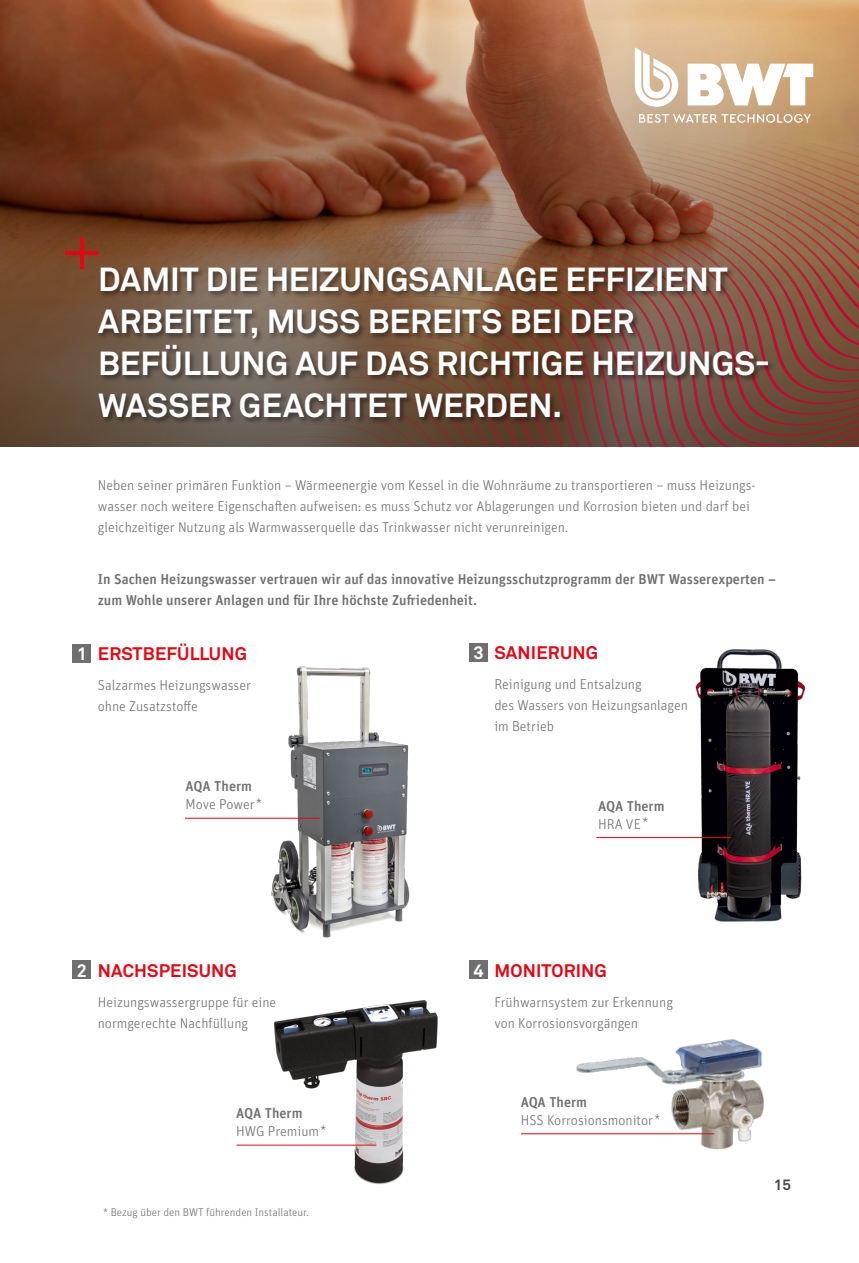
<style>
.page{position:relative;width:859px;height:1263px;background:#fff}
.page>*{position:absolute;margin:0;border:0;box-sizing:border-box;transform-origin:0 0}
.t1{font:700 33px/42px "Akkurat Pro";color:#fff}
.t2{font:700 18px "Akkurat Pro";letter-spacing:.01em;color:#e30613}
.t3{font:700 18px "Akkurat Pro";color:#fff}
.t4{font:700 15px "Akkurat Pro";color:#4a4a49}
.t5{font:300 14.25px/21px "Unit OT";color:#706f6f}
.t6{font:500 14.25px/21px "Unit OT";color:#706f6f}
.t7{font:300 11.25px "Unit OT";color:#706f6f}
</style>
<div class="page">
<div style="left:72px;top:644px;width:19px;height:18px;background:#706f6f"></div>
<div style="left:469px;top:960px;width:19px;height:19px;background:#706f6f"></div>
<img style="left:237px;top:666px;width:173px;height:272px">
<img style="left:560px;top:1039px;width:204px;height:111px">
<hr style="left:185px;top:818px;width:135px;height:1px;background:#e30613">
<div style="left:72px;top:960px;width:19px;height:19px;background:#706f6f"></div>
<img style="left:247px;top:1000px;width:191px;height:185px">
<hr style="left:237px;top:1145px;width:139px;height:1px;background:#e30613">
<hr style="left:521px;top:1133px;width:193px;height:1px;background:#e30613">
<div style="left:469px;top:643px;width:19px;height:19px;background:#706f6f"></div>
<img style="left:690px;top:649px;width:116px;height:273px">
<svg style="left:0;top:0;width:859px;height:446px"></svg>
<svg style="left:187px;top:81px;width:672px;height:365px"></svg>
<hr style="left:81px;top:237px;width:3px;height:32px;background:#e30613">
<hr style="left:66px;top:251px;width:33px;height:4px;background:#e30613">
<div style="left:97px;top:266px;width:678px;height:159px;background:#000;opacity:.45"></div>
<svg style="left:635px;top:47px;width:224px;height:90px"></svg>
<hr style="left:596px;top:837px;width:135px;height:1px;background:#e30613">
<h1 class="t1" style="left:98px;top:258px;width:674px">DAMIT DIE HEIZUNGSANLAGE EFFIZIENT<br>ARBEITET, MUSS BEREITS BEI DER<br>BEFÜLLUNG AUF DAS RICHTIGE HEIZUNGS-<br>WASSER GEACHTET WERDEN.</h1>
<p class="t5" style="left:98px;top:475px;width:659px">Neben seiner primären Funktion – Wärmeenergie vom Kessel in die Wohnräume zu transportieren – muss Heizungs&shy;wasser noch weitere Eigenschaften aufweisen: es muss Schutz vor Ablagerungen und Korrosion bieten und darf bei gleichzeitiger Nutzung als Warmwasserquelle das Trinkwasser nicht verunreinigen.</p>
<p class="t6" style="left:98px;top:568px;width:680px">In Sachen Heizungswasser vertrauen wir auf das innovative Heizungsschutzprogramm der BWT Wasserexperten – zum Wohle unserer Anlagen und für Ihre höchste Zufriedenheit.</p>
<p class="t3" style="left:77px;top:642px;width:12px">1</p>
<p class="t2" style="left:98px;top:643px;width:151px">ERSTBEFÜLLUNG</p>
<p class="t5" style="left:98px;top:674px;width:155px">Salzarmes Heizungswasser ohne Zusatzstoffe</p>
<p class="t3" style="left:473px;top:641px;width:12px">3</p>
<p class="t2" style="left:494px;top:642px;width:105px">SANIERUNG</p>
<p class="t5" style="left:494px;top:673px;width:195px">Reinigung und Entsalzung<br>des Wassers von Heizungsanlagen im Betrieb</p>
<p class="t6" style="left:186px;top:776px;width:68px">AQA Therm</p>
<p class="t5" style="left:186px;top:794px;width:78px">Move Power*</p>
<p class="t6" style="left:598px;top:795px;width:68px">AQA Therm</p>
<p class="t5" style="left:598px;top:813px;width:52px">HRA VE*</p>
<p class="t3" style="left:77px;top:959px;width:12px">2</p>
<p class="t2" style="left:98px;top:959px;width:140px">NACHSPEISUNG</p>
<p class="t5" style="left:98px;top:991px;width:180px">Heizungswassergruppe für eine normgerechte Nachfüllung</p>
<p class="t6" style="left:236px;top:1102px;width:68px">AQA Therm</p>
<p class="t5" style="left:236px;top:1121px;width:92px">HWG Premium*</p>
<p class="t7" style="left:103px;top:1205px;width:207px">* Bezug über den BWT führenden Installateur.</p>
<p class="t3" style="left:473px;top:959px;width:12px">4</p>
<p class="t2" style="left:494px;top:959px;width:114px">MONITORING</p>
<p class="t5" style="left:494px;top:991px;width:180px">Frühwarnsystem zur Erkennung von Korrosionsvorgängen</p>
<p class="t6" style="left:521px;top:1091px;width:68px">AQA Therm</p>
<p class="t5" style="left:521px;top:1110px;width:141px">HSS Korrosionsmonitor*</p>
<p class="t4" style="left:774px;top:1175px;width:19px">15</p>
</div>
